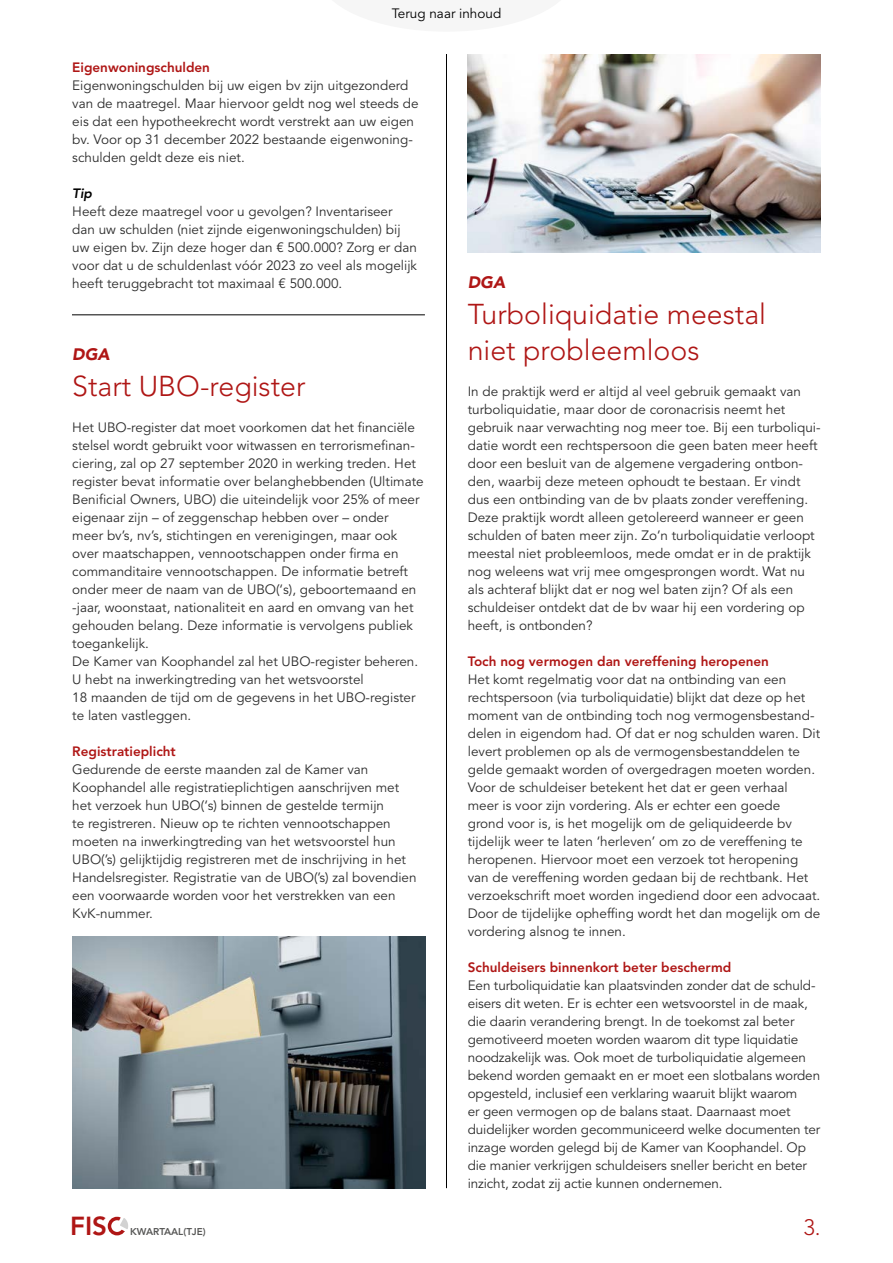
<style>
.page{position:relative;width:893px;height:1263px;background:#fff}
.page>*{position:absolute;margin:0;border:0;box-sizing:border-box;transform-origin:0 0}
.Kop{font:300 28.5px/36px "Avenir LT";color:#af1615}
.t1{font:800 25.95px "Avenir LT";color:#af1615}
.t2{font:300 22.2px "Avenir LT";color:#af1615}
.Kop-2{font:italic 900 16.5px "Avenir LT";color:#af1615}
.Platte_tekst{font:13.5px/18px "Avenir LT";color:#2c2c2c}
.Tussenkop{font:800 13.5px "Avenir LT";color:#af1615}
.t3{font:13.5px "Avenir LT";color:#000}
.Let_op___Tip{font:italic 800 13.5px "Avenir LT";color:#000}
.t4{font:800 9.9px "Avenir LT";color:#575756}
</style>
<div class="page">
<div style="left:108px;top:1217px;width:18px;height:18px;border:3px solid #af1615;border-radius:50%"></div>
<svg style="left:114px;top:1216px;width:14px;height:19px"></svg>
<hr style="left:446px;top:54px;width:1px;height:1134px;background:#000">
<hr style="left:72px;top:315px;width:353px;height:1px;background:#000">
<img style="left:72px;top:936px;width:353px;height:252px">
<img style="left:468px;top:54px;width:353px;height:198px">
<p class="t3" style="left:392px;top:5px;width:111px">Terug naar inhoud</p>
<p class="Tussenkop" style="left:72px;top:59px;width:139px">Eigenwoningschulden</p>
<p class="Platte_tekst" style="left:72px;top:77px;width:348px">Eigenwoningschulden bij uw eigen bv zijn uitgezonderd van de maatregel. Maar hiervoor geldt nog wel steeds de eis dat een hypotheekrecht wordt verstrekt aan uw eigen bv. Voor op 31 december 2022 bestaande eigenwoning&shy;schulden geldt deze eis niet.</p>
<p class="Let_op___Tip" style="left:72px;top:185px;width:21px">Tip</p>
<p class="Platte_tekst" style="left:72px;top:203px;width:346px">Heeft deze maatregel voor u gevolgen? Inventariseer dan uw schulden (niet zijnde eigenwoningschulden) bij uw eigen bv. Zijn deze hoger dan € 500.000? Zorg er dan voor dat u de schuldenlast vóór 2023 zo veel als mogelijk heeft teruggebracht tot maximaal € 500.000.</p>
<p class="Kop-2" style="left:72px;top:344px;width:39px">DGA</p>
<p class="Kop" style="left:72px;top:368px;width:235px">Start UBO-register</p>
<p class="Platte_tekst" style="left:72px;top:419px;width:353px">Het UBO-register dat moet voorkomen dat het financiële stelsel wordt gebruikt voor witwassen en terrorismefinan&shy;ciering, zal op 27 september 2020 in werking treden. Het register bevat informatie over belanghebbenden (Ultimate Benificial Owners, UBO) die uiteindelijk voor 25% of meer eigenaar zijn – of zeggenschap hebben over – onder<br>meer bv’s, nv’s, stichtingen en verenigingen, maar ook over maatschappen, vennootschappen onder firma en commanditaire vennootschappen. De informatie betreft onder meer de naam van de UBO(‘s), geboortemaand en -jaar, woonstaat, nationaliteit en aard en omvang van het gehouden belang. Deze informatie is vervolgens publiek toegankelijk.</p>
<p class="Platte_tekst" style="left:72px;top:653px;width:347px">De Kamer van Koophandel zal het UBO-register beheren.<br>U hebt na inwerkingtreding van het wetsvoorstel<br>18 maanden de tijd om de gegevens in het UBO-register te laten vastleggen.</p>
<p class="Tussenkop" style="left:72px;top:743px;width:105px">Registratieplicht</p>
<p class="Platte_tekst" style="left:72px;top:761px;width:346px">Gedurende de eerste maanden zal de Kamer van Koophandel alle registratieplichtigen aanschrijven met het verzoek hun UBO(‘s) binnen de gestelde termijn<br>te registreren. Nieuw op te richten vennootschappen moeten na inwerkingtreding van het wetsvoorstel hun UBO(’s) gelijktijdig registreren met de inschrijving in het Handelsregister. Registratie van de UBO(’s) zal bovendien een voorwaarde worden voor het verstrekken van een KvK-nummer.</p>
<p class="Kop-2" style="left:468px;top:272px;width:39px">DGA</p>
<p class="Kop" style="left:468px;top:296px;width:300px">Turboliquidatie meestal niet probleemloos</p>
<p class="Platte_tekst" style="left:468px;top:383px;width:354px">In de praktijk werd er altijd al veel gebruik gemaakt van turboliquidatie, maar door de coronacrisis neemt het gebruik naar verwachting nog meer toe. Bij een turboliqui&shy;datie wordt een rechtspersoon die geen baten meer heeft door een besluit van de algemene vergadering ontbon&shy;den, waarbij deze meteen ophoudt te bestaan. Er vindt dus een ontbinding van de bv plaats zonder vereffening.<br>Deze praktijk wordt alleen getolereerd wanneer er geen schulden of baten meer zijn. Zo’n turboliquidatie verloopt meestal niet probleemloos, mede omdat er in de praktijk nog weleens wat vrij mee omgesprongen wordt. Wat nu als achteraf blijkt dat er nog wel baten zijn? Of als een schuldeiser ontdekt dat de bv waar hij een vordering op heeft, is ontbonden?</p>
<p class="Tussenkop" style="left:468px;top:653px;width:303px">Toch nog vermogen dan vereffening heropenen</p>
<p class="Platte_tekst" style="left:468px;top:671px;width:354px">Het komt regelmatig voor dat na ontbinding van een rechtspersoon (via turboliquidatie) blijkt dat deze op het moment van de ontbinding toch nog vermogensbestand&shy;delen in eigendom had. Of dat er nog schulden waren. Dit levert problemen op als de vermogensbestanddelen te gelde gemaakt worden of overgedragen moeten worden.<br>Voor de schuldeiser betekent het dat er geen verhaal meer is voor zijn vordering. Als er echter een goede<br>grond voor is, is het mogelijk om de geliquideerde bv tijdelijk weer te laten ‘herleven’ om zo de vereffening te heropenen. Hiervoor moet een verzoek tot heropening van de vereffening worden gedaan bij de rechtbank. Het verzoekschrift moet worden ingediend door een advocaat.<br>Door de tijdelijke opheffing wordt het dan mogelijk om de vordering alsnog te innen.</p>
<p class="Tussenkop" style="left:468px;top:959px;width:265px">Schuldeisers binnenkort beter beschermd</p>
<p class="Platte_tekst" style="left:468px;top:977px;width:354px">Een turboliquidatie kan plaatsvinden zonder dat de schuld&shy;eisers dit weten. Er is echter een wetsvoorstel in de maak, die daarin verandering brengt. In de toekomst zal beter gemotiveerd moeten worden waarom dit type liquidatie noodzakelijk was. Ook moet de turboliquidatie algemeen bekend worden gemaakt en er moet een slotbalans worden opgesteld, inclusief een verklaring waaruit blijkt waarom<br>er geen vermogen op de balans staat. Daarnaast moet duidelijker worden gecommuniceerd welke documenten ter inzage worden gelegd bij de Kamer van Koophandel. Op die manier verkrijgen schuldeisers sneller bericht en beter inzicht, zodat zij actie kunnen ondernemen.</p>
<h2 class="t1" style="left:70px;top:1210px;width:38px">FIS</h2>
<p class="t4" style="left:130px;top:1226px;width:77px">KWARTAAL(TJE)</p>
<h3 class="t2" style="left:803px;top:1214px;width:19px">3.</h3>
</div>
